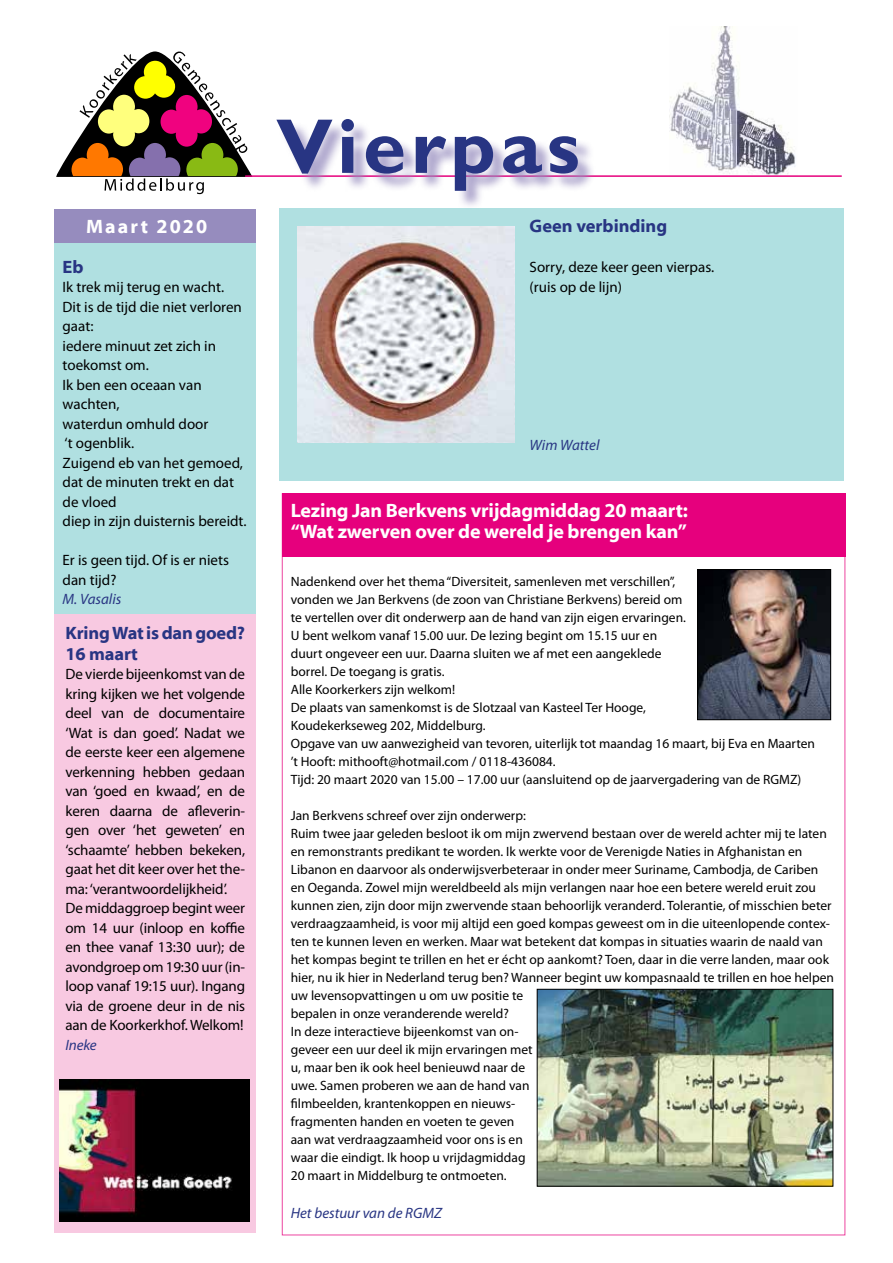
<style>
.page{position:relative;width:893px;height:1263px;background:#fff}
.page>*{position:absolute;margin:0;border:0;box-sizing:border-box;transform-origin:0 0}
.t1{font:700 19.5px/21px "Myriad Web Pro";letter-spacing:-.01em;color:#fff}
.t2{font:700 19.5px "Myriad Web Pro";letter-spacing:.11em;color:#fff}
.t3{font:700 18px/21px "Myriad Web Pro";letter-spacing:-.01em;color:#283583}
.t4{font:15px/19.5px "Myriad Pro";letter-spacing:-.01em;color:#000}
.t5{font:italic 15px "Myriad Pro";color:#283583}
.t6{font:13.5px/18px "Myriad Pro";color:#000}
</style>
<div class="page">
<svg style="left:56px;top:51px;width:196px;height:143px"></svg>
<div style="left:280px;top:208px;width:564px;height:273px;background:#b0e0e1"></div>
<img style="left:669px;top:27px;width:127px;height:148px">
<div style="left:54px;top:243px;width:201px;height:990px;background:#f8c9e1"></div>
<div style="left:54px;top:209px;width:201px;height:34px;background:#968cbe"></div>
<img style="left:298px;top:226px;width:217px;height:216px">
<div style="left:282px;top:493px;width:563px;height:64px;background:#e6007d"></div>
<hr style="left:245px;top:175px;width:597px;height:2px;background:#e6007d">
<div style="left:280px;top:122px;width:316px;height:87px;background:#968cbe;opacity:.75"></div>
<svg style="left:276px;top:119px;width:302px;height:72px"></svg>
<img style="left:699px;top:571px;width:130px;height:147px">
<div style="left:697px;top:569px;width:134px;height:151px;border:1px solid #000"></div>
<img style="left:60px;top:1079px;width:189px;height:143px">
<img style="left:539px;top:991px;width:292px;height:193px">
<div style="left:537px;top:989px;width:296px;height:197px;border:1px solid #000"></div>
<div style="left:54px;top:243px;width:201px;height:371px;background:#b0e0e1"></div>
<h1 class="t2" style="left:86px;top:216px;width:123px">Maart 2020</h1>
<h2 class="t3" style="left:63px;top:256px;width:22px">Eb</h2>
<p class="t4" style="left:63px;top:277px;width:186px">Ik trek mij terug en wacht.<br>Dit is de tijd die niet verloren gaat:<br>iedere minuut zet zich in toekomst om.<br>Ik ben een oceaan van wachten,<br>waterdun omhuld door<br>‘t ogenblik.<br>Zuigend eb van het gemoed, dat de minuten trekt en dat de vloed<br>diep in zijn duisternis bereidt.</p>
<p class="t4" style="left:63px;top:550px;width:168px">Er is geen tijd. Of is er niets dan tijd?</p>
<p class="t5" style="left:63px;top:590px;width:60px">M. Vasalis</p>
<h2 class="t3" style="left:65px;top:623px;width:181px">Kring Wat is dan goed?<br>16 maart</h2>
<p class="t4" style="left:65px;top:664px;width:181px">De vierde bijeenkomst van de kring kijken we het volgende deel van de documentaire ‘Wat is dan goed’. Nadat we de eerste keer een algemene verkenning hebben gedaan van ‘goed en kwaad’, en de keren daarna de afleverin&shy;gen over ‘het geweten’ en ‘schaamte’ hebben bekeken, gaat het dit keer over het the&shy;ma: ‘verantwoordelijkheid’.<br>De middaggroep begint weer om 14 uur (inloop en koffie en thee vanaf 13:30 uur); de avondgroep om 19:30 uur (in&shy;loop vanaf 19:15 uur). Ingang via de groene deur in de nis aan de Koorkerkhof. Welkom!</p>
<p class="t5" style="left:65px;top:1036px;width:33px">Ineke</p>
<h2 class="t3" style="left:530px;top:216px;width:139px">Geen verbinding</h2>
<p class="t4" style="left:530px;top:257px;width:186px">Sorry, deze keer geen vierpas. (ruis op de lijn)</p>
<p class="t5" style="left:530px;top:435px;width:71px">Wim Wattel</p>
<h1 class="t1" style="left:291px;top:500px;width:399px">Lezing Jan Berkvens vrijdagmiddag 20 maart: “Wat zwerven over de wereld je brengen kan”</h1>
<p class="t6" style="left:291px;top:572px;width:526px">Nadenkend over het thema “Diversiteit, samenleven met verschillen”,<br>vonden we Jan Berkvens (de zoon van Christiane Berkvens) bereid om<br>te vertellen over dit onderwerp aan de hand van zijn eigen ervaringen.<br>U bent welkom vanaf 15.00 uur. De lezing begint om 15.15 uur en<br>duurt ongeveer een uur. Daarna sluiten we af met een aangeklede<br>borrel. De toegang is gratis.<br>Alle Koorkerkers zijn welkom!<br>De plaats van samenkomst is de Slotzaal van Kasteel Ter Hooge,<br>Koudekerkseweg 202, Middelburg.<br>Opgave van uw aanwezigheid van tevoren, uiterlijk tot maandag 16 maart, bij Eva en Maarten ’t Hooft: mithooft@hotmail.com / 0118-436084.<br>Tijd: 20 maart 2020 van 15.00 – 17.00 uur (aansluitend op de jaarvergadering van de RGMZ)</p>
<p class="t6" style="left:291px;top:806px;width:545px">Jan Berkvens schreef over zijn onderwerp:<br>Ruim twee jaar geleden besloot ik om mijn zwervend bestaan over de wereld achter mij te laten en remonstrants predikant te worden. Ik werkte voor de Verenigde Naties in Afghanistan en Libanon en daarvoor als onderwijsverbeteraar in onder meer Suriname, Cambodja, de Cariben en Oeganda. Zowel mijn wereldbeeld als mijn verlangen naar hoe een betere wereld eruit zou kunnen zien, zijn door mijn zwervende staan behoorlijk veranderd. Tolerantie, of misschien beter verdraagzaamheid, is voor mij altijd een goed kompas geweest om in die uiteenlopende contex&shy;ten te kunnen leven en werken. Maar wat betekent dat kompas in situaties waarin de naald van het kompas begint te trillen en het er écht op aankomt? Toen, daar in die verre landen, maar ook hier, nu ik hier in Nederland terug ben? Wanneer begint uw kompasnaald te trillen en hoe helpen uw levensopvattingen u om uw positie te<br>bepalen in onze veranderende wereld?<br>In deze interactieve bijeenkomst van on-<br>geveer een uur deel ik mijn ervaringen met<br>u, maar ben ik ook heel benieuwd naar de<br>uwe. Samen proberen we aan de hand van<br>filmbeelden, krantenkoppen en nieuws-<br>fragmenten handen en voeten te geven<br>aan wat verdraagzaamheid voor ons is en<br>waar die eindigt. Ik hoop u vrijdagmiddag<br>20 maart in Middelburg te ontmoeten.</p>
<p class="t5" style="left:291px;top:1203px;width:153px">Het bestuur van de RGMZ</p>
</div>
